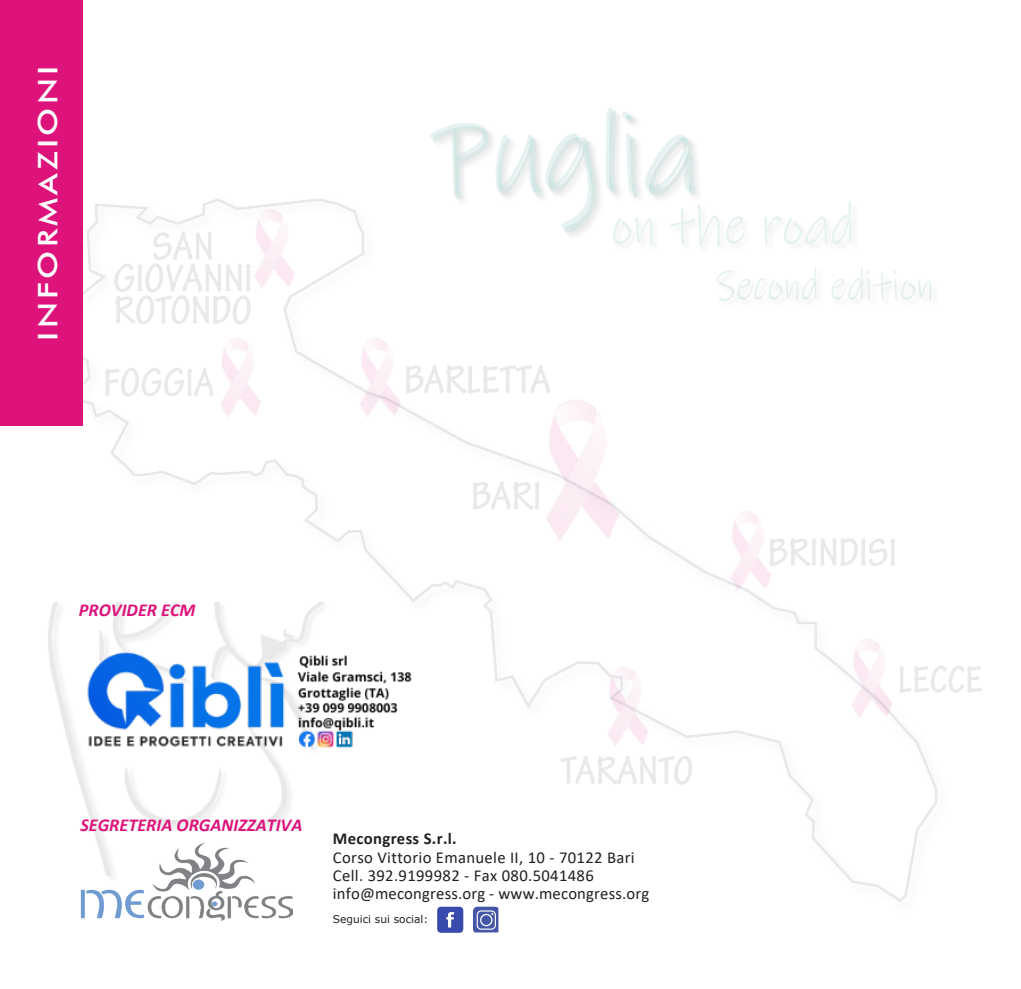
<style>
.page{position:relative;width:1021px;height:989px;background:#fff}
.page>*{position:absolute;margin:0;border:0;box-sizing:border-box;transform-origin:0 0}
.Normale{font:500 27px "Futura BT";letter-spacing:.1em;color:#fff;scale:1.2 1}
.Normale-2{font:italic 700 18.22px "Calibri";color:#dd137b}
.Normale-3{font:16.65px "Calibri";letter-spacing:.02em;color:#231f20}
.Normale-4{font:700 16.65px "Calibri";letter-spacing:.02em;color:#231f20}
.Normale-5{font:10.58px "Verdana";color:#231f20}
</style>
<div class="page">
<svg style="left:795px;top:538px;width:100px;height:28px"></svg>
<svg style="left:917px;top:666px;width:65px;height:26px"></svg>
<svg style="left:560px;top:756px;width:132px;height:28px"></svg>
<svg style="left:425px;top:365px;width:125px;height:28px"></svg>
<svg style="left:105px;top:368px;width:87px;height:29px"></svg>
<svg style="left:114px;top:232px;width:137px;height:92px"></svg>
<svg style="left:473px;top:482px;width:26px;height:27px"></svg>
<img style="left:499px;top:391px;width:164px;height:156px">
<img style="left:704px;top:511px;width:91px;height:91px">
<img style="left:825px;top:639px;width:92px;height:91px">
<img style="left:581px;top:662px;width:92px;height:96px">
<img style="left:333px;top:338px;width:92px;height:83px">
<img style="left:194px;top:338px;width:67px;height:79px">
<img style="left:228px;top:205px;width:91px;height:96px">
<svg style="left:430px;top:107px;width:421px;height:140px"></svg>
<svg style="left:716px;top:267px;width:215px;height:34px"></svg>
<div style="left:0;top:0;width:83px;height:425px;background:#dd137b"></div>
<img style="left:80px;top:843px;width:213px;height:77px">
<div style="left:437px;top:906px;width:26px;height:26px;background:#384aab;border-radius:4px"></div>
<svg style="left:446px;top:912px;width:8px;height:15px"></svg>
<svg style="left:473px;top:906px;width:25px;height:26px"></svg>
<img style="left:79px;top:641px;width:333px;height:121px">
<p class="Normale" style="left:32px;top:340px;width:230px;rotate:-90deg">INFORMAZIONI</p>
<p class="Normale-2" style="left:79px;top:597px;width:118px">PROVIDER ECM</p>
<p class="Normale-2" style="left:80px;top:812px;width:223px">SEGRETERIA ORGANIZZATIVA</p>
<p class="Normale-4" style="left:333px;top:827px;width:125px">Mecongress S.r.l.</p>
<p class="Normale-3" style="left:333px;top:845px;width:303px">Corso Vittorio Emanuele II, 10 - 70122 Bari</p>
<p class="Normale-3" style="left:333px;top:864px;width:262px">Cell. 392.9199982 - Fax 080.5041486</p>
<p class="Normale-3" style="left:333px;top:882px;width:318px">info@mecongress.org - www.mecongress.org</p>
<p class="Normale-5" style="left:333px;top:911px;width:97px">Seguici sui social:</p>
</div>
